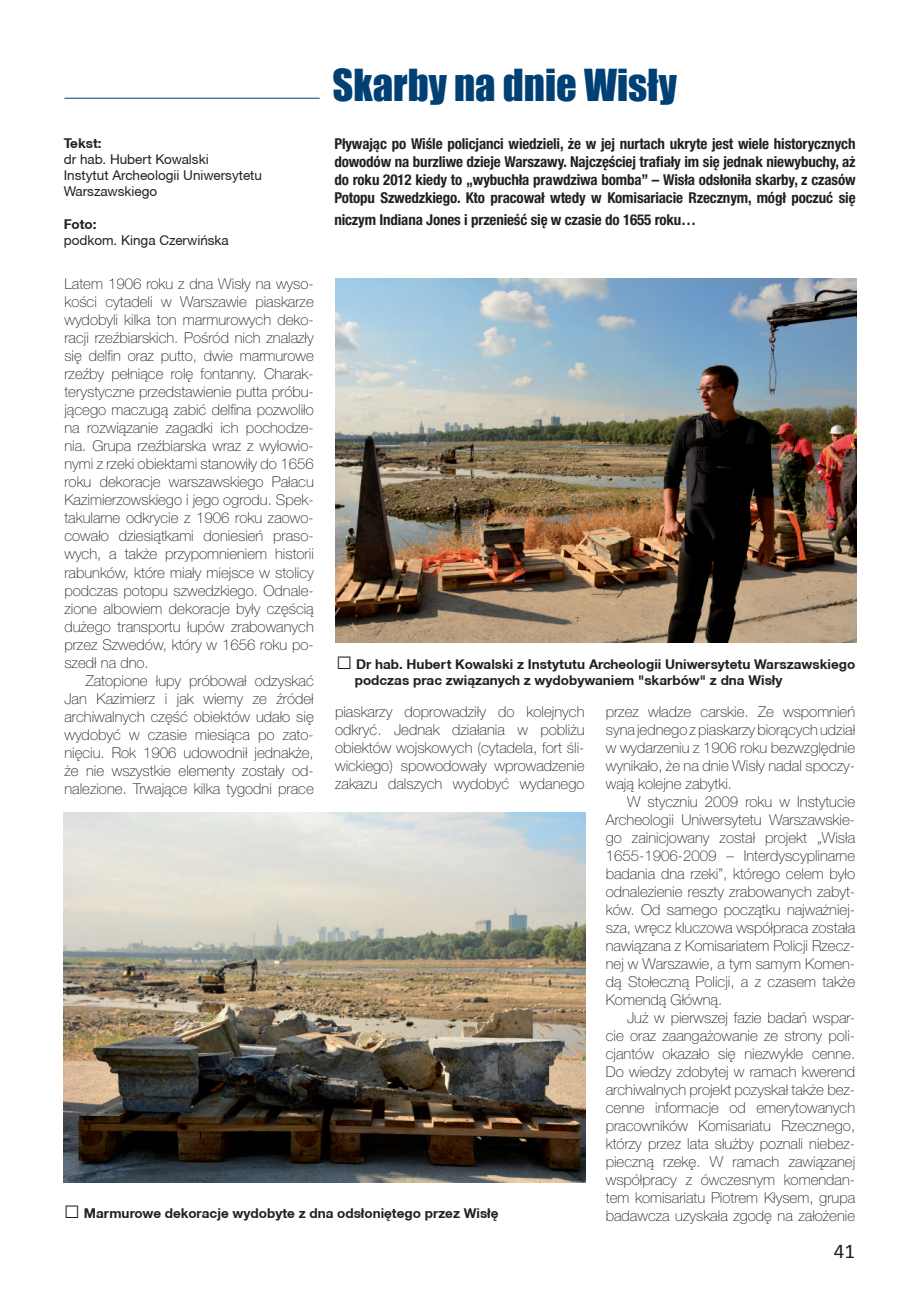
<style>
.page{position:relative;width:919px;height:1289px;background:#fff}
.page>*{position:absolute;margin:0;border:0;box-sizing:border-box;transform-origin:0 0}
.t1{font:40.5px "Impact";color:#004074}
.t2{font:21px "Calibri";color:#231f20}
.t3{font:100 15px/18px "Helvetica Neue LT Pro";color:#231f20;text-align:justify}
.t4{font:700 condensed 15px/18px "Helvetica Neue LT Pro";letter-spacing:-.01em;color:#231f20;text-align:justify}
.t5{font:700 13.5px/16.2px "Helvetica Neue CE";color:#231f20}
.t6{font:13.5px/16.2px "Helvetica Neue CE";color:#231f20}
.s1{font-family:"Times New Roman";font-size:27px}
</style>
<div class="page">
<hr style="left:64px;top:98px;width:256px;height:1px;background:#004074">
<img style="left:336px;top:279px;width:520px;height:363px">
<img style="left:64px;top:812px;width:521px;height:370px">
<p class="t5" style="left:64px;top:135px;width:39px">Tekst:</p>
<p class="t6" style="left:64px;top:151px;width:200px">dr hab. Hubert Kowalski<br>Instytut Archeologii Uniwersytetu<br>Warszawskiego</p>
<p class="t5" style="left:64px;top:216px;width:34px">Foto:</p>
<p class="t6" style="left:64px;top:232px;width:166px">podkom. Kinga Czerwińska</p>
<h1 class="t1" style="left:332px;top:54px;width:346px">Skarby na dnie Wisły</h1>
<p class="t4" style="left:334px;top:134px;width:522px">Pływając po Wiśle policjanci wiedzieli, że w jej nurtach ukryte jest wiele historycznych dowodów na burzliwe dzieje Warszawy. Najczęściej trafiały im się jednak niewybuchy, aż do roku 2012 kiedy to „wybuchła prawdziwa bomba” – Wisła odsłoniła skarby, z czasów Potopu Szwedzkiego. Kto pracował wtedy w Komisariacie Rzecznym, mógł poczuć się</p>
<p class="t4" style="left:334px;top:210px;width:363px">niczym Indiana Jones i przenieść się w czasie do 1655 roku…</p>
<p class="t3" style="left:64px;top:275px;width:251px">Latem 1906 roku z dna Wisły na wyso&shy;kości cytadeli w Warszawie piaskarze wydobyli kilka ton marmurowych deko&shy;racji rzeźbiarskich. Pośród nich znalazły się delfin oraz putto, dwie marmurowe rzeźby pełniące rolę fontanny. Charak&shy;terystyczne przedstawienie putta próbu&shy;jącego maczugą zabić delfina pozwoliło na rozwiązanie zagadki ich pochodze&shy;nia. Grupa rzeźbiarska wraz z wyłowio&shy;nymi z rzeki obiektami stanowiły do 1656 roku dekoracje warszawskiego Pałacu Kazimierzowskiego i jego ogrodu. Spek&shy;takularne odkrycie z 1906 roku zaowo&shy;cowało dziesiątkami doniesień praso&shy;wych, a także przypomnieniem historii rabunków, które miały miejsce w stolicy podczas potopu szwedzkiego. Odnale&shy;zione albowiem dekoracje były częścią dużego transportu łupów zrabowanych przez Szwedów, który w 1656 roku po&shy;szedł na dno.</p>
<p class="t3" style="left:64px;top:671px;width:251px;text-indent:21px">Zatopione łupy próbował odzyskać Jan Kazimierz i jak wiemy ze źródeł archiwalnych część obiektów udało się wydobyć w czasie miesiąca po zato&shy;nięciu. Rok 1906 udowodnił jednakże, że nie wszystkie elementy zostały od&shy;nalezione. Trwające kilka tygodni prace</p>
<p class="t5" style="left:355px;top:656px;width:502px;text-indent:-19px"><span class="s1">□</span> Dr hab. Hubert Kowalski z Instytutu Archeologii Uniwersytetu Warszawskiego podczas prac związanych z wydobywaniem "skarbów" z dna Wisły</p>
<p class="t3" style="left:335px;top:702px;width:251px">piaskarzy doprowadziły do kolejnych odkryć. Jednak działania w pobliżu obiektów wojskowych (cytadela, fort śli&shy;wickiego) spowodowały wprowadzenie zakazu dalszych wydobyć wydanego</p>
<p class="t3" style="left:605px;top:702px;width:251px">przez władze carskie. Ze wspomnień syna jednego z piaskarzy biorących udział w wydarzeniu z 1906 roku bezwzględnie wynikało, że na dnie Wisły nadal spoczy&shy;wają kolejne zabytki.</p>
<p class="t3" style="left:605px;top:792px;width:251px;text-indent:21px">W styczniu 2009 roku w Instytucie Archeologii Uniwersytetu Warszawskie&shy;go zainicjowany został projekt „Wisła 1655-1906-2009 – Interdyscyplinarne badania dna rzeki”, którego celem było odnalezienie reszty zrabowanych zabyt&shy;ków. Od samego początku najważniej&shy;sza, wręcz kluczowa współpraca została nawiązana z Komisariatem Policji Rzecz&shy;nej w Warszawie, a tym samym Komen&shy;dą Stołeczną Policji, a z czasem także Komendą Główną.</p>
<p class="t3" style="left:605px;top:1008px;width:251px;text-indent:21px">Już w pierwszej fazie badań wspar&shy;cie oraz zaangażowanie ze strony poli&shy;cjantów okazało się niezwykle cenne.<br>Do wiedzy zdobytej w ramach kwerend archiwalnych projekt pozyskał także bez&shy;cenne informacje od emerytowanych pracowników Komisariatu Rzecznego, którzy przez lata służby poznali niebez&shy;pieczną rzekę. W ramach zawiązanej współpracy z ówczesnym komendan&shy;tem komisariatu Piotrem Kłysem, grupa badawcza uzyskała zgodę na założenie</p>
<p class="t5" style="left:64px;top:1205px;width:436px"><span class="s1">□</span> Marmurowe dekoracje wydobyte z dna odsłoniętego przez Wisłę</p>
<h2 class="t2" style="left:833px;top:1238px;width:23px">41</h2>
</div>
